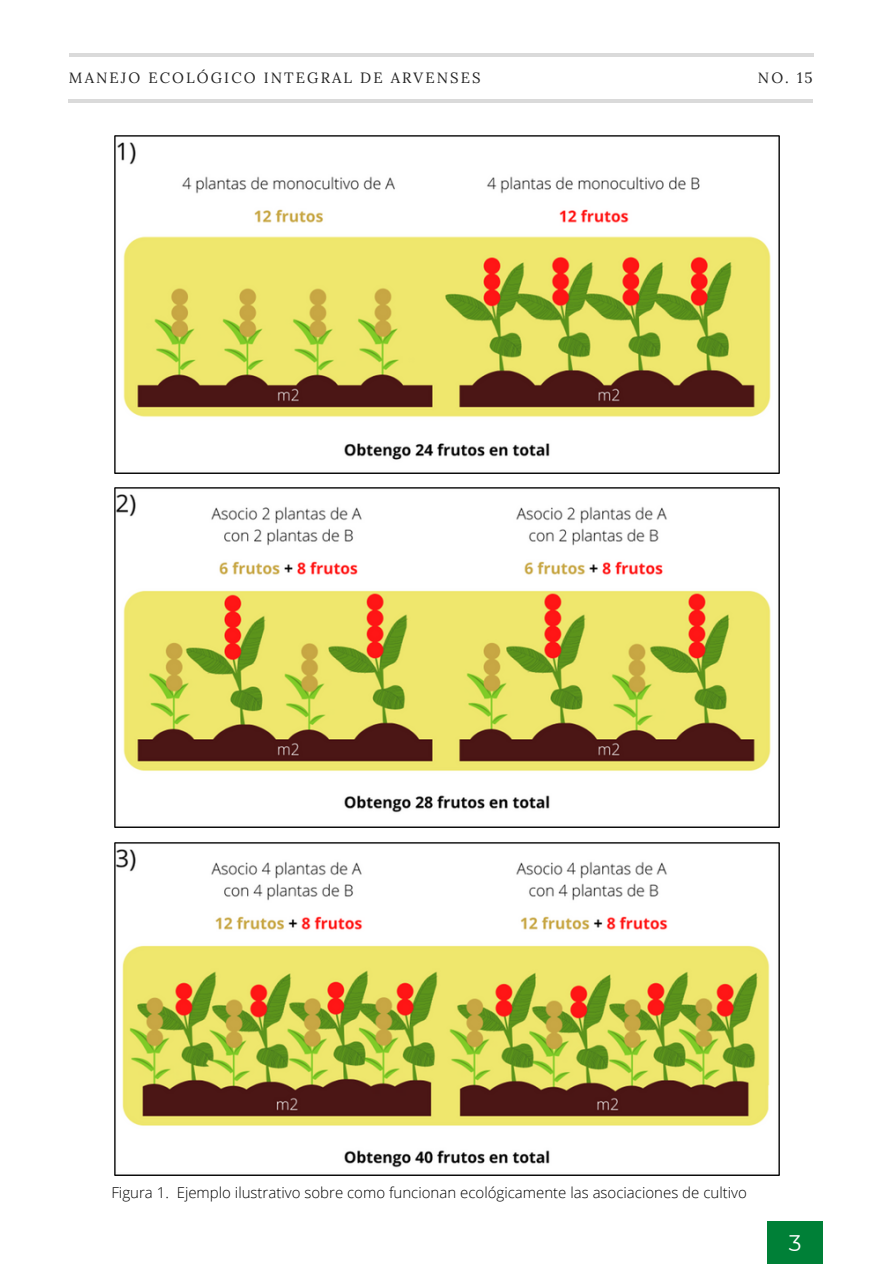
<style>
.page{position:relative;width:894px;height:1264px;background:#fff}
.page>*{position:absolute;margin:0;border:0;box-sizing:border-box;transform-origin:0 0}
.t1{font:22.5px "Montserrat";color:#fff}
.t2{font:300 15px "Open Sans";color:#000}
.t3{font:14.85px "Lora";letter-spacing:.14em;color:#222}
</style>
<div class="page">
<hr style="left:68px;top:99px;width:744px;height:3px;background:#000">
<hr style="left:69px;top:53px;width:744px;height:4px;background:#dadada">
<div style="left:766px;top:1221px;width:55px;height:42px;background:#008037"></div>
<img style="left:114px;top:135px;width:665px;height:338px">
<img style="left:114px;top:487px;width:665px;height:340px">
<img style="left:114px;top:842px;width:665px;height:333px">
<p class="t3" style="left:69px;top:68px;width:413px">MANEJO ECOLÓGICO INTEGRAL DE ARVENSES</p>
<p class="t3" style="left:757px;top:68px;width:56px">NO. 15</p>
<p class="t2" style="left:111px;top:1181px;width:636px">Figura 1. Ejemplo ilustrativo sobre como funcionan ecológicamente las asociaciones de cultivo</p>
<p class="t1" style="left:788px;top:1229px;width:14px">3</p>
</div>
